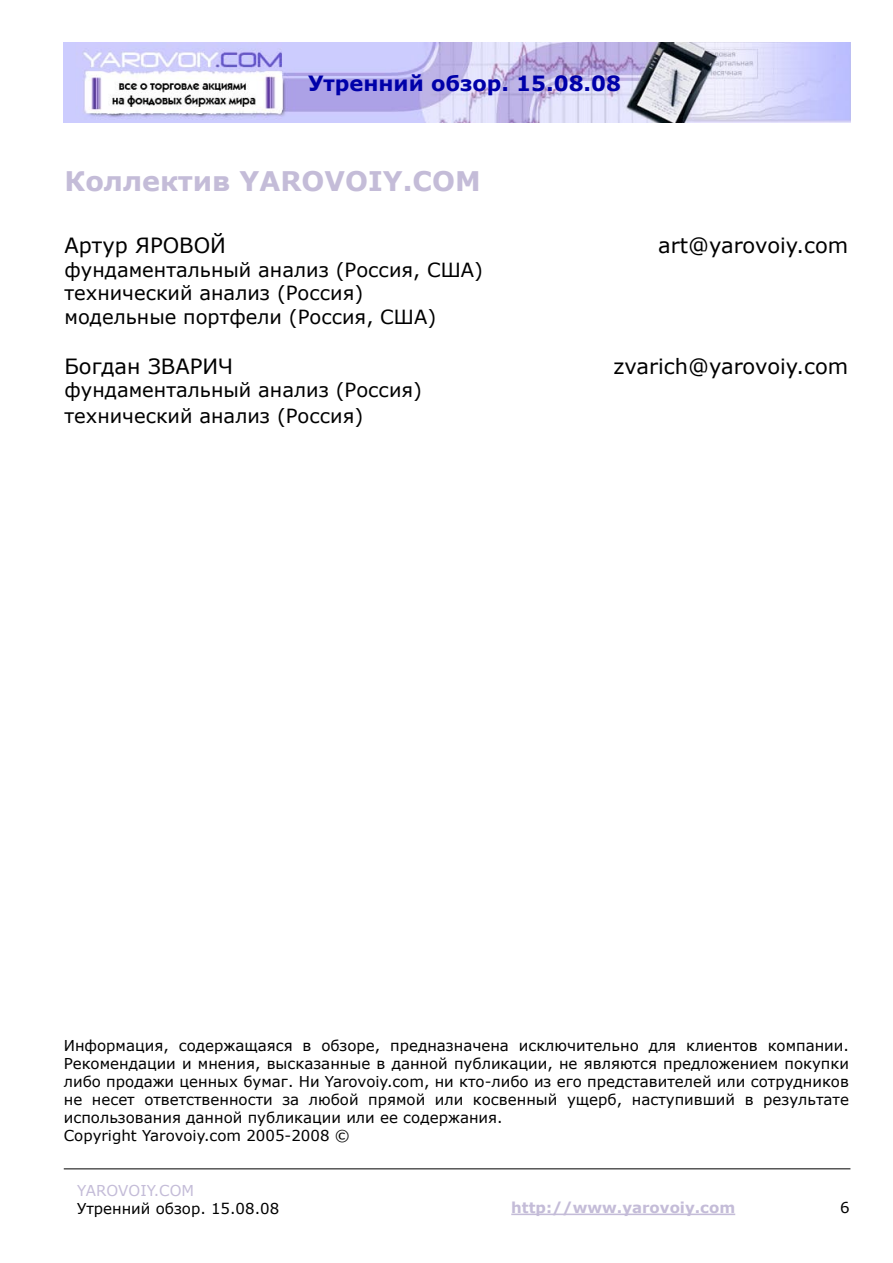
<style>
.page{position:relative;width:893px;height:1263px;background:#fff}
.page>*{position:absolute;margin:0;border:0;box-sizing:border-box;transform-origin:0 0}
.t1{font:700 27px "Verdana";color:#c4bcd8}
.t2{font:21px "Verdana";color:#000}
.t3{font:700 21px "Verdana";color:#0000a9}
.t4{font:19.5px/23.4px "Verdana";color:#000}
.t5{font:15px/18px "Verdana";color:#000}
.t6{font:700 15px "Verdana";color:#c4bcd8}
.t7{font:15px "Verdana";color:#c4bcd8}
</style>
<div class="page">
<hr style="left:64px;top:1168px;width:786px;height:1px;background:#000">
<hr style="left:511px;top:1213px;width:224px;height:2px;background:#c4bcd8">
<img style="left:64px;top:43px;width:786px;height:80px">
<h2 class="t3" style="left:308px;top:70px;width:315px">Утренний обзор. 15.08.08</h2>
<h1 class="t1" style="left:65px;top:164px;width:418px">Коллектив YAROVOIY.COM</h1>
<h2 class="t2" style="left:65px;top:232px;width:163px">Артур ЯРОВОЙ</h2>
<h3 class="t4" style="left:65px;top:257px;width:420px">фундаментальный анализ (Россия, США) технический анализ (Россия)<br>модельные портфели (Россия, США)</h3>
<h2 class="t2" style="left:65px;top:353px;width:170px">Богдан ЗВАРИЧ</h2>
<h3 class="t4" style="left:65px;top:377px;width:359px;line-height:25.2px">фундаментальный анализ (Россия) технический анализ (Россия)</h3>
<h2 class="t2" style="left:658px;top:232px;width:192px">art@yarovoiy.com</h2>
<h2 class="t2" style="left:613px;top:353px;width:236px">zvarich@yarovoiy.com</h2>
<p class="t5" style="left:64px;top:1036px;width:787px">Информация, содержащаяся в обзоре, предназначена исключительно для клиентов компании.<br>Рекомендации и мнения, высказанные в данной публикации, не являются предложением покупки либо продажи ценных бумаг. Ни Yarovoiy.com, ни кто-либо из его представителей или сотрудников не несет ответственности за любой прямой или косвенный ущерб, наступивший в результате использования данной публикации или ее содержания.<br>Copyright Yarovoiy.com 2005-2008 ©</p>
<p class="t7" style="left:77px;top:1180px;width:118px">YAROVOIY.COM</p>
<p class="t5" style="left:77px;top:1199px;width:204px">Утренний обзор. 15.08.08</p>
<p class="t6" style="left:511px;top:1198px;width:225px">http://www.yarovoiy.com</p>
<p class="t5" style="left:840px;top:1198px;width:11px">6</p>
</div>
